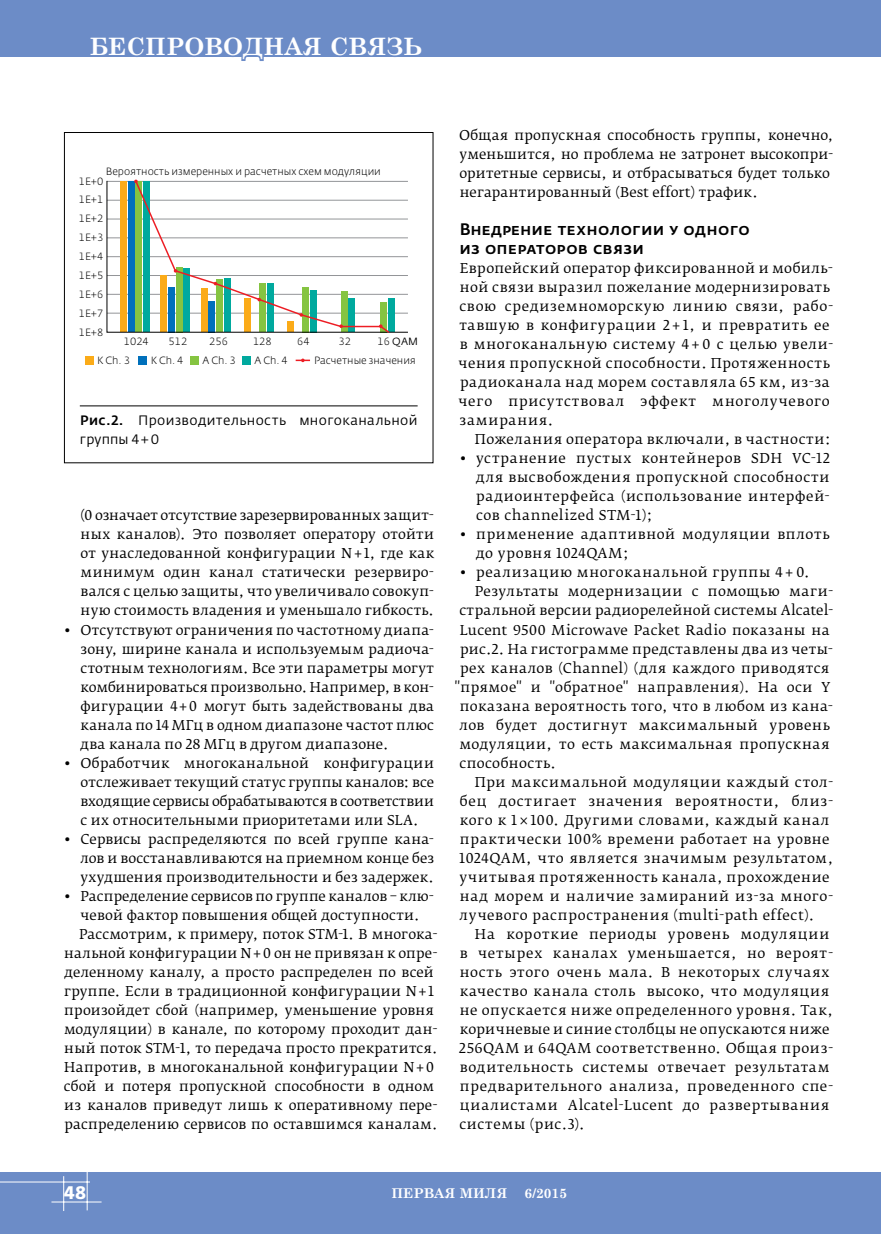
<style>
.page{position:relative;width:881px;height:1234px;background:#fff}
.page>*{position:absolute;margin:0;border:0;box-sizing:border-box;transform-origin:0 0}
.t1{font:700 24px "Century Schoolbook";color:#fff}
.t2{font:700 18px "Fedra Sans Pro";color:#fff}
.t3{font:500 16.5px/19px "Fedra Sans Pro";letter-spacing:.02em;color:#000}
.t4{font:13.5px/19px "Fedra Serif B Pro";letter-spacing:.03em;color:#000;text-align:justify}
.t5{font:13.5px/19px "Fedra Serif B Pro";letter-spacing:.01em;color:#000}
.t6{font:13.5px "Fedra Serif B Pro";letter-spacing:.05em;color:#000}
.t7{font:13.5px "Fedra Serif B Pro";letter-spacing:.055em;color:#000}
.t8{font:13.5px/19px "Fedra Sans Pro";letter-spacing:.025em;color:#000}
.t9{font:13.5px "Fedra Serif B Pro";color:#000}
.t10{font:700 13.5px "Century Schoolbook";color:#fff}
.t11{font:300 10.35px/18.9px "Fedra Sans Pro";color:#000;text-align:justify}
.t12{font:10.35px "Fedra Sans Pro";color:#000}
.s1{font-weight:300}
.s2{font-weight:500}
</style>
<div class="page">
<div style="left:0;top:0;width:880px;height:57px;background:#6c8cc7"></div>
<div style="left:0;top:1172px;width:880px;height:61px;background:#6c8cc7"></div>
<hr style="left:51px;top:1201px;width:50px;height:1px;background:#fff">
<hr style="left:87px;top:1171px;width:1px;height:39px;background:#fff">
<hr style="left:63px;top:1175px;width:1px;height:35px;background:#fff">
<hr style="left:0;top:1181px;width:90px;height:1px;background:#fff">
<svg style="left:194px;top:57px;width:201px;height:4px"></svg>
<hr style="left:80px;top:405px;width:337px;height:1px;background:#000">
<div style="left:64px;top:132px;width:369px;height:331px;border:1px solid #000"></div>
<div style="left:85px;top:356px;width:9px;height:9px;background:#fbab18"></div>
<div style="left:138px;top:356px;width:9px;height:9px;background:#0070bb"></div>
<div style="left:242px;top:356px;width:9px;height:9px;background:#00a99e"></div>
<div style="left:190px;top:356px;width:9px;height:9px;background:#85c441"></div>
<svg style="left:106px;top:180px;width:302px;height:153px"></svg>
<svg style="left:295px;top:358px;width:15px;height:4px"></svg>
<svg style="left:134px;top:179px;width:257px;height:154px"></svg>
<h1 class="t1" style="left:89px;top:28px;width:334px">бесПроводная связь</h1>
<p class="t11" style="left:106px;top:162px;width:276px">Вероятность измеренных и расчетных схем модуляции</p>
<p class="t11" style="left:79px;top:171px;width:26px">1E+0<br>1E+1<br>1E+2<br>1E+3<br>1E+4<br>1E+5<br>1E+6<br>1E+7<br>1E+8</p>
<p class="t11" style="left:124px;top:332px;width:26px">1024</p>
<p class="t11" style="left:168px;top:332px;width:20px">512</p>
<p class="t11" style="left:209px;top:332px;width:20px">256</p>
<p class="t11" style="left:253px;top:332px;width:20px">128</p>
<p class="t11" style="left:297px;top:332px;width:14px">64</p>
<p class="t11" style="left:338px;top:332px;width:14px">32</p>
<p class="t12" style="left:377px;top:335px;width:42px"><span class="s1">16</span> QAM</p>
<p class="t11" style="left:97px;top:350px;width:34px">K Ch. 3</p>
<p class="t11" style="left:151px;top:350px;width:34px">K Ch. 4</p>
<p class="t11" style="left:254px;top:350px;width:35px">A Ch. 4</p>
<p class="t11" style="left:314px;top:350px;width:103px">Расчетные значения</p>
<p class="t11" style="left:202px;top:350px;width:35px">A Ch. 3</p>
<p class="t8" style="left:80px;top:411px;width:339px"><span class="s2">Рис.2.</span> Производительность многоканальной группы 4+0</p>
<p class="t4" style="left:80px;top:506px;width:355px">(0 означает отсутствие зарезервированных защит&shy;ных каналов). Это позволяет оператору отойти от унаследованной конфигурации N+1, где как минимум один канал статически резервиро&shy;вался с целью защиты, что увеличивало совокуп&shy;ную стоимость владения и уменьшало гибкость.</p>
<p class="t4" style="left:80px;top:620px;width:355px;text-indent:-16px">• Отсутствуют ограничения по частотному диапа&shy;зону, ширине канала и используемым радиоча&shy;стотным технологиям. Все эти параметры могут комбинироваться произвольно. Например, в кон&shy;фигурации 4+0 могут быть задействованы два канала по 14 МГц в одном диапазоне частот плюс два канала по 28 МГц в другом диапазоне.</p>
<p class="t4" style="left:80px;top:753px;width:355px;text-indent:-16px">• Обработчик многоканальной конфигурации отслеживает текущий статус группы каналов: все входящие сервисы обрабатываются в соответствии с их относительными приоритетами или SLA.</p>
<p class="t4" style="left:80px;top:829px;width:355px;text-indent:-16px">• Сервисы распределяются по всей группе кана&shy;лов и восстанавливаются на приемном конце без ухудшения производительности и без задержек.</p>
<p class="t9" style="left:64px;top:887px;width:371px">• Распределение сервисов по группе каналов – клю-</p>
<p class="t5" style="left:80px;top:905px;width:340px">чевой фактор повышения общей доступности.</p>
<p class="t5" style="left:79px;top:924px;width:360px">Рассмотрим, к примеру, поток STM-1. В многока-</p>
<p class="t5" style="left:64px;top:943px;width:374px">нальной конфигурации N+0 он не привязан к опре-</p>
<p class="t5" style="left:65px;top:962px;width:371px">деленному каналу, а просто распределен по всей</p>
<p class="t5" style="left:64px;top:981px;width:371px">группе. Если в традиционной конфигурации N+1</p>
<p class="t5" style="left:64px;top:1000px;width:371px">произойдет сбой (например, уменьшение уровня</p>
<p class="t5" style="left:64px;top:1019px;width:375px">модуляции) в канале, по которому проходит дан-</p>
<p class="t4" style="left:64px;top:1038px;width:375px">ный поток STM-1, то передача просто прекратится.</p>
<p class="t5" style="left:64px;top:1057px;width:371px">Напротив, в многоканальной конфигурации N+0</p>
<p class="t4" style="left:64px;top:1076px;width:371px">сбой и потеря пропускной способности в одном</p>
<p class="t5" style="left:64px;top:1095px;width:374px">из каналов приведут лишь к оперативному пере-</p>
<p class="t5" style="left:64px;top:1114px;width:374px">распределению сервисов по оставшимся каналам.</p>
<p class="t5" style="left:459px;top:125px;width:375px">Общая пропускная способность группы, конечно, уменьшится, но проблема не затронет высокопри&shy;оритетные сервисы, и отбрасываться будет только негарантированный (Best effort) трафик.</p>
<p class="t3" style="left:459px;top:219px;width:292px">Внедрение технологии у одного из операторов связи</p>
<p class="t4" style="left:458px;top:258px;width:376px;text-align:left">Европейский оператор фиксированной и мобиль&shy;ной связи выразил пожелание модернизировать свою средиземноморскую линию связи, рабо&shy;тавшую в конфигурации 2 + 1, и превратить ее в многоканальную систему 4 + 0 с целью увели&shy;чения пропускной способности. Протяженность радиоканала над морем составляла 65 км, из-за чего присутствовал эффект многолучевого замирания.</p>
<p class="t4" style="left:474px;top:430px;width:357px">Пожелания оператора включали, в частности:</p>
<p class="t4" style="left:476px;top:449px;width:355px;text-indent:-16px">• устранение пустых контейнеров SDH VC-12 для высвобождения пропускной способности радиоинтерфейса (использование интерфей&shy;сов channelized STM-1);</p>
<p class="t4" style="left:476px;top:525px;width:355px;text-indent:-16px">• применение адаптивной модуляции вплоть до уровня 1024QAM;</p>
<p class="t4" style="left:459px;top:563px;width:351px">• реализацию многоканальной группы 4 + 0.</p>
<p class="t4" style="left:474px;top:582px;width:360px">Результаты модернизации с помощью маги-</p>
<p class="t4" style="left:459px;top:601px;width:375px">стральной версии радиорелейной системы Alcatel-</p>
<p class="t4" style="left:459px;top:620px;width:371px">Lucent 9500 Microwave Packet Radio показаны на</p>
<p class="t4" style="left:460px;top:639px;width:374px">рис.2. На гистограмме представлены два из четы-</p>
<p class="t4" style="left:460px;top:658px;width:371px">рех каналов (Сhannel) (для каждого приводятся</p>
<p class="t4" style="left:454px;top:677px;width:377px">"прямое" и "обратное" направления). На оси Y</p>
<p class="t4" style="left:459px;top:696px;width:375px">показана вероятность того, что в любом из кана-</p>
<p class="t4" style="left:459px;top:715px;width:372px">лов будет достигнут максимальный уровень</p>
<p class="t4" style="left:459px;top:734px;width:371px">модуляции, то есть максимальная пропускная</p>
<p class="t4" style="left:459px;top:753px;width:98px">способность.</p>
<p class="t6" style="left:474px;top:773px;width:359px">При максимальной модуляции каждый стол-</p>
<p class="t7" style="left:459px;top:792px;width:374px">бец достигает значения вероятности, близ-</p>
<p class="t7" style="left:459px;top:811px;width:371px">кого к 1 × 100. Другими словами, каждый канал</p>
<p class="t4" style="left:459px;top:829px;width:371px">практически 100% времени работает на уровне</p>
<p class="t4" style="left:459px;top:848px;width:375px">1024QAM, что является значимым результатом,</p>
<p class="t6" style="left:459px;top:868px;width:371px">учитывая протяженность канала, прохождение</p>
<p class="t4" style="left:459px;top:886px;width:375px">над морем и наличие замираний из-за много-</p>
<p class="t4" style="left:459px;top:905px;width:356px">лучевого распространения (multi-path effect).</p>
<p class="t7" style="left:474px;top:925px;width:356px">На короткие периоды уровень модуляции</p>
<p class="t7" style="left:459px;top:944px;width:375px">в четырех каналах уменьшается, но вероят-</p>
<p class="t4" style="left:459px;top:962px;width:371px">ность этого очень мала. В некоторых случаях</p>
<p class="t4" style="left:459px;top:981px;width:371px">качество канала столь высоко, что модуляция</p>
<p class="t4" style="left:459px;top:1000px;width:375px">не опускается ниже определенного уровня. Так,</p>
<p class="t4" style="left:459px;top:1019px;width:371px">коричневые и синие столбцы не опускаются ниже</p>
<p class="t6" style="left:459px;top:1039px;width:375px">256QAM и 64QAM соответственно. Общая произ-</p>
<p class="t6" style="left:459px;top:1058px;width:371px">водительность системы отвечает результатам</p>
<p class="t4" style="left:459px;top:1076px;width:375px">предварительного анализа, проведенного спе-</p>
<p class="t6" style="left:459px;top:1096px;width:371px">циалистами Alcatel-Lucent до развертывания</p>
<p class="t6" style="left:459px;top:1115px;width:127px">системы (рис.3).</p>
<h2 class="t2" style="left:64px;top:1180px;width:23px">48</h2>
<p class="t10" style="left:391px;top:1181px;width:117px">ПЕРВАЯ МИЛЯ</p>
<p class="t10" style="left:524px;top:1181px;width:44px">6/2015</p>
</div>
